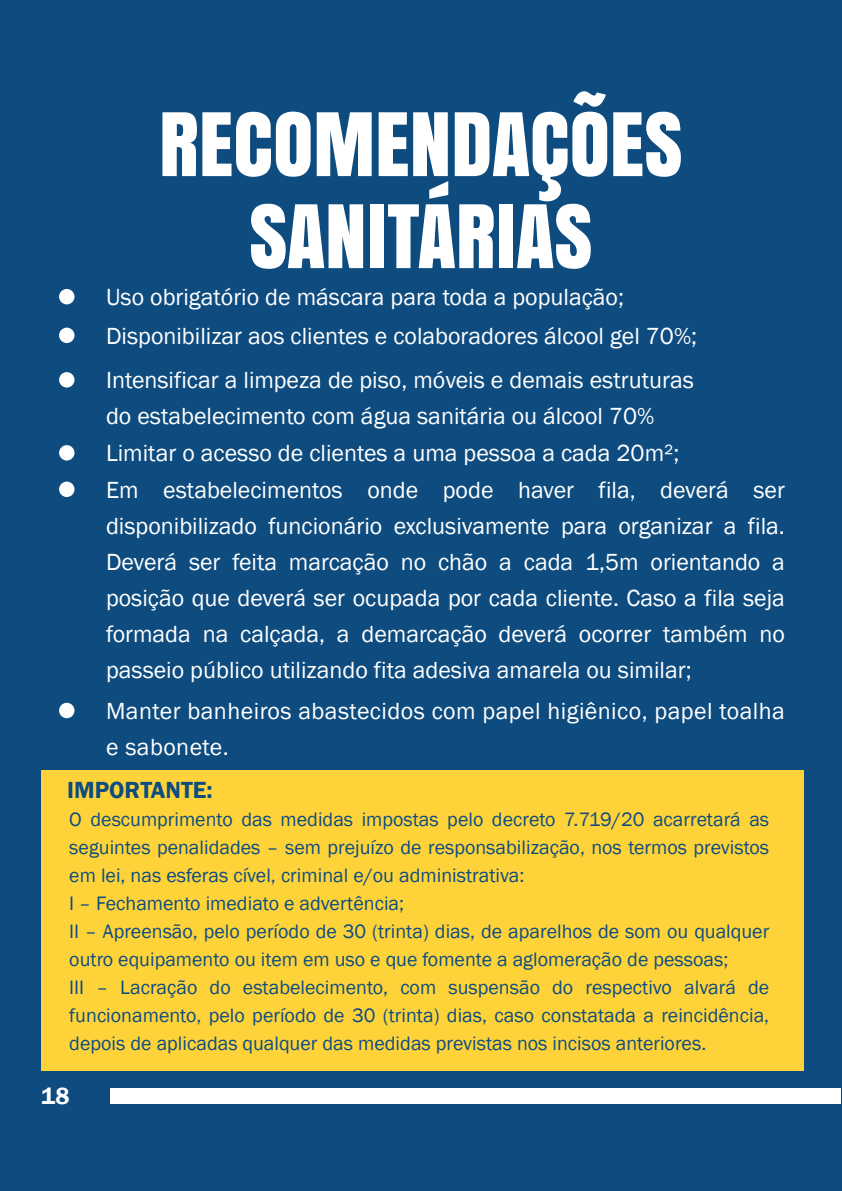
<style>
.page{position:relative;width:842px;height:1191px;background:#fff}
.page>*{position:absolute;margin:0;border:0;box-sizing:border-box;transform-origin:0 0}
.t1{font:82px/92px "Anton";color:#fff;text-align:center}
.t2{font:24px/36px "Franklin Gothic";color:#fff}
.t3{font:24px/36px "Franklin Gothic";letter-spacing:.02em;color:#fff}
.t4{font:600 24px "Franklin Gothic";color:#0e4c80}
.t5{font:600 24px "Franklin Gothic";color:#fff}
.t6{font:20px/28px "Franklin Gothic";color:#0e4c80}
</style>
<div class="page">
<div style="left:1px;top:0;width:841px;height:1191px;background:#0e4c80"></div>
<div style="left:110px;top:1088px;width:731px;height:15px;background:#fff"></div>
<div style="left:59px;top:327px;width:16px;height:16px;background:#fff;border-radius:50%"></div>
<div style="left:59px;top:289px;width:16px;height:15px;background:#fff;border-radius:50%"></div>
<div style="left:59px;top:372px;width:16px;height:15px;background:#fff;border-radius:50%"></div>
<div style="left:59px;top:445px;width:16px;height:15px;background:#fff;border-radius:50%"></div>
<div style="left:59px;top:703px;width:16px;height:15px;background:#fff;border-radius:50%"></div>
<div style="left:59px;top:481px;width:16px;height:16px;background:#fff;border-radius:50%"></div>
<div style="left:41px;top:770px;width:763px;height:301px;background:#fed339"></div>
<h1 class="t1" style="left:159px;top:95px;width:525px">RECOMENDAÇÕES<br>SANITÁRIAS</h1>
<p class="t2" style="left:106px;top:279px;width:520px">Uso obrigatório de máscara para toda a população;</p>
<p class="t2" style="left:106px;top:318px;width:593px">Disponibilizar aos clientes e colaboradores álcool gel 70%;</p>
<p class="t2" style="left:106px;top:362px;width:589px">Intensificar a limpeza de piso, móveis e demais estruturas do estabelecimento com água sanitária ou álcool 70%<br>Limitar o acesso de clientes a uma pessoa a cada 20m²;</p>
<p class="t2" style="left:106px;top:472px;width:680px;text-align:justify">Em estabelecimentos onde pode haver fila, deverá ser disponibilizado funcionário exclusivamente para organizar a fila.<br>Deverá ser feita marcação no chão a cada 1,5m orientando a posição que deverá ser ocupada por cada cliente. Caso a fila seja formada na calçada, a demarcação deverá ocorrer também no passeio público utilizando fita adesiva amarela ou similar;</p>
<p class="t3" style="left:106px;top:693px;width:680px">Manter banheiros abastecidos com papel higiênico, papel toalha e sabonete.</p>
<p class="t4" style="left:67px;top:774px;width:147px">IMPORTANTE:</p>
<p class="t6" style="left:69px;top:805px;width:701px">O descumprimento das medidas impostas pelo decreto 7.719/20 acarretará as seguintes penalidades – sem prejuízo de responsabilização, nos termos previstos em lei, nas esferas cível, criminal e/ou administrativa:<br>I – Fechamento imediato e advertência;<br>II – Apreensão, pelo período de 30 (trinta) dias, de aparelhos de som ou qualquer outro equipamento ou item em uso e que fomente a aglomeração de pessoas;<br>III – Lacração do estabelecimento, com suspensão do respectivo alvará de funcionamento, pelo período de 30 (trinta) dias, caso constatada a reincidência, depois de aplicadas qualquer das medidas previstas nos incisos anteriores.</p>
<p class="t5" style="left:41px;top:1080px;width:30px">18</p>
</div>
